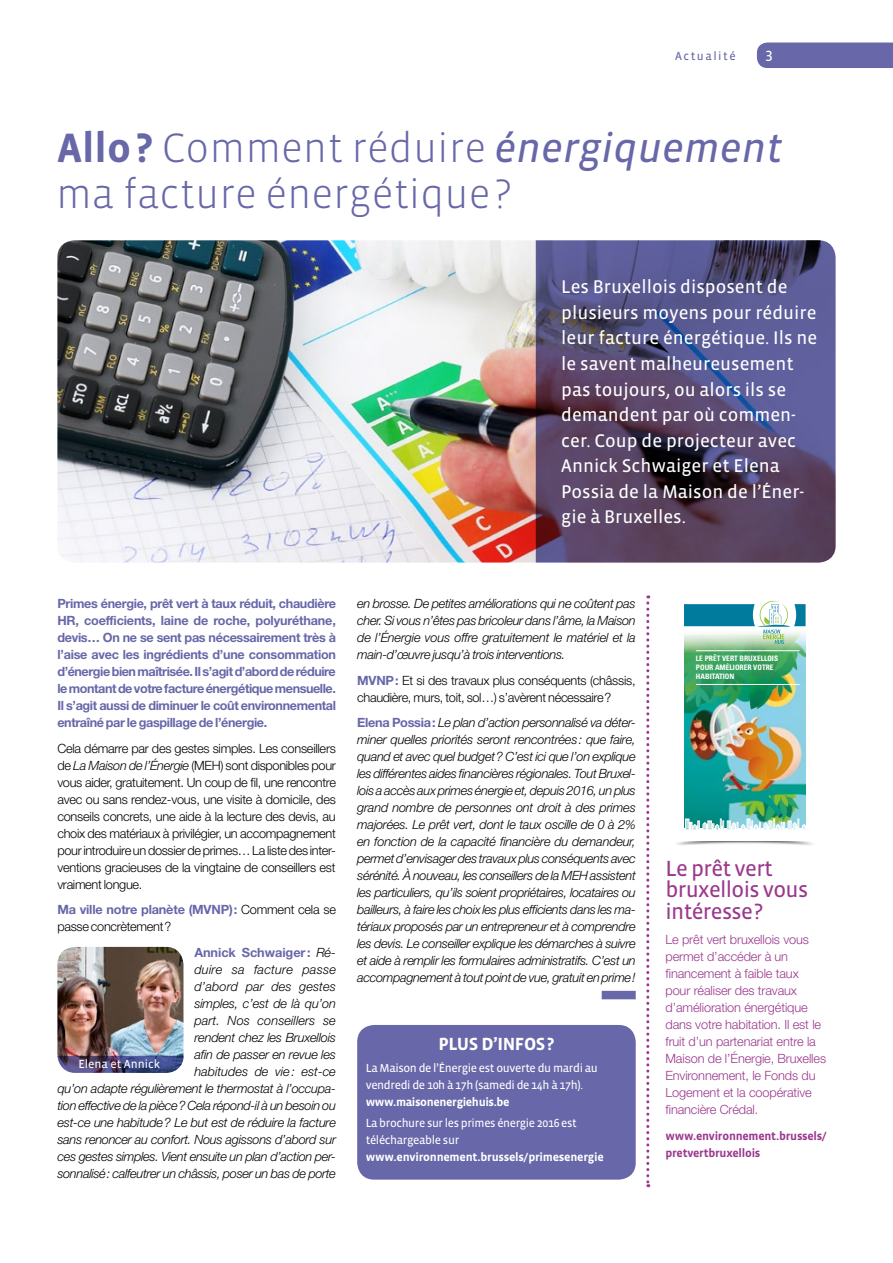
<style>
.page{position:relative;width:893px;height:1263px;background:#fff}
.page>*{position:absolute;margin:0;border:0;box-sizing:border-box;transform-origin:0 0}
.t1{font:300 42px/46.8px "Vista Sans";color:#6767a9}
.t2{font:22.5px/21.3px "Vista Sans Reg";letter-spacing:-.03em;color:#9b388d}
.t3{font:18.75px/25.5px "Vista Sans Reg";color:#fff}
.t4{font:700 18px "Vista Sans";letter-spacing:-.02em;color:#fff}
.t5{font:15px "Vista Sans Reg";color:#fff}
.t6{font:italic 300 12.75px/17px "Helvetica Neue";letter-spacing:-.02em;color:#000;text-align:justify}
.t7{font:300 12.75px/17px "Helvetica Neue";letter-spacing:-.025em;color:#000}
.t8{font:700 12.75px/17px "Helvetica Neue";letter-spacing:-.03em;color:#6767a9;text-align:justify}
.t9{font:300 12.75px/17px "Helvetica Neue";letter-spacing:-.01em;color:#9b388d}
.t10{font:12px/17px "Vista Sans Reg";letter-spacing:-.03em;color:#fff}
.t11{font:700 12px "Vista Sans";letter-spacing:-.02em;color:#fff}
.t12{font:700 12px/17px "Vista Sans";letter-spacing:-.02em;color:#9b388d}
.t13{font:12px "Vista Sans Reg";color:#fff}
.t14{font:12px "Vista Sans Reg";letter-spacing:.125em;color:#6767a9}
.t15{font:700 condensed 7.5px/9px "Univers LT Std";color:#fff}
.s1{font-weight:700}
.s2{font-family:"Vista Sans Reg";font-weight:400;font-style:italic}
.s3{font-style:italic}
.s4{font-weight:700;color:#6767a9}
.s5{font-weight:700;font-style:normal;color:#6767a9}
</style>
<div class="page">
<div style="left:757px;top:43px;width:136px;height:25px;background:#6767a9"></div>
<img style="left:57px;top:240px;width:479px;height:322px">
<svg style="left:536px;top:240px;width:300px;height:322px;background:#544870"></svg>
<svg style="left:646px;top:595px;width:3px;height:592px"></svg>
<img style="left:684px;top:644px;width:122px;height:174px">
<hr style="left:696px;top:650px;width:104px;height:1px;background:#fff">
<hr style="left:696px;top:684px;width:104px;height:1px;background:#fff">
<svg style="left:684px;top:601px;width:122px;height:43px"></svg>
<svg style="left:684px;top:818px;width:122px;height:25px"></svg>
<div style="left:357px;top:1025px;width:279px;height:154px;background:#6767a9;border-radius:17px"></div>
<div style="left:602px;top:991px;width:34px;height:8px;background:#6767a9"></div>
<img style="left:57px;top:947px;width:126px;height:126px">
<p class="t14" style="left:675px;top:50px;width:62px">Actualité</p>
<p class="t5" style="left:765px;top:46px;width:9px">3</p>
<h1 class="t1" style="left:56px;top:125px;width:728px"><span class="s1">Allo?</span> Comment réduire <span class="s2">énergiquement </span>ma facture énergétique?</h1>
<p class="t3" style="left:561px;top:275px;width:257px">Les Bruxellois disposent de plusieurs moyens pour réduire leur facture énergétique. Ils ne le savent malheureusement pas toujours, ou alors ils se demandent par où commen&shy;cer. Coup de projecteur avec<br>Annick Schwaiger et Elena<br>Possia de la Maison de l’Éner&shy;gie à Bruxelles.</p>
<p class="t8" style="left:57px;top:595px;width:280px">Primes énergie, prêt vert à taux réduit, chaudière HR, coefficients, laine de roche, polyuréthane, devis… On ne se sent pas nécessairement très à l’aise avec les ingrédients d’une consommation d’énergie bien maîtrisée. Il s’agit d’abord de réduire le montant de votre facture énergétique mensuelle.<br>Il s’agit aussi de diminuer le coût environnemental entraîné par le gaspillage de l’énergie.</p>
<p class="t7" style="left:57px;top:739px;width:280px;text-align:justify">Cela démarre par des gestes simples. Les conseillers de <span class="s3">La Maison de l’Énergie</span> (MEH) sont disponibles pour vous aider, gratuitement. Un coup de fil, une rencontre avec ou sans rendez-vous, une visite à domicile, des conseils concrets, une aide à la lecture des devis, au choix des matériaux à privilégier, un accompagnement pour introduire un dossier de primes… La liste des inter&shy;ventions gracieuses de la vingtaine de conseillers est vraiment longue.</p>
<p class="t7" style="left:57px;top:901px;width:280px"><span class="s4">Ma ville notre planète (MVNP):</span> Comment cela se passe concrètement?</p>
<p class="t6" style="left:57px;top:943px;width:280px;text-align:right"><span class="s5">Annick Schwaiger:</span> Ré-<br>duire sa facture passe<br>d’abord par des gestes<br>simples, c’est de là qu’on<br>part. Nos conseillers se<br>rendent chez les Bruxellois<br>afin de passer en revue les<br>habitudes de vie: est-ce<br>qu’on adapte régulièrement le thermostat à l’occupa&shy;tion effective de la pièce? Cela répond-il à un besoin ou est-ce une habitude? Le but est de réduire la facture sans renoncer au confort. Nous agissons d’abord sur ces gestes simples. Vient ensuite un plan d’action per&shy;sonnalisé: calfeutrer un châssis, poser un bas de porte</p>
<p class="t13" style="left:78px;top:1058px;width:83px">Elena et Annick</p>
<p class="t6" style="left:357px;top:595px;width:280px">en brosse. De petites améliorations qui ne coûtent pas cher. Si vous n’êtes pas bricoleur dans l’âme, la Maison de l’Énergie vous offre gratuitement le matériel et la main-d’œuvre jusqu’à trois interventions.</p>
<p class="t7" style="left:357px;top:671px;width:280px"><span class="s4">MVNP:</span> Et si des travaux plus conséquents (châssis, chaudière, murs, toit, sol…) s’avèrent nécessaire?</p>
<p class="t6" style="left:357px;top:714px;width:280px"><span class="s5">Elena Possia:</span> Le plan d’action personnalisé va déter&shy;miner quelles priorités seront rencontrées: que faire, quand et avec quel budget? C’est ici que l’on explique les différentes aides financières régionales. Tout Bruxel&shy;lois a accès aux primes énergie et, depuis 2016, un plus grand nombre de personnes ont droit à des primes majorées. Le prêt vert, dont le taux oscille de 0 à 2% en fonction de la capacité financière du demandeur, permet d’envisager des travaux plus conséquents avec sérénité. À nouveau, les conseillers de la MEH assistent les particuliers, qu’ils soient propriétaires, locataires ou bailleurs, à faire les choix les plus efficients dans les ma&shy;tériaux proposés par un entrepreneur et à comprendre les devis. Le conseiller explique les démarches à suivre et aide à remplir les formulaires administratifs. C’est un accompagnement à tout point de vue, gratuit en prime!</p>
<h3 class="t4" style="left:438px;top:1035px;width:118px">PLUS D’INFOS?</h3>
<p class="t10" style="left:366px;top:1059px;width:234px">La Maison de l’Énergie est ouverte du mardi au vendredi de 10h à 17h (samedi de 14h à 17h).</p>
<p class="t11" style="left:366px;top:1095px;width:145px">www.maisonenergiehuis.be</p>
<p class="t10" style="left:366px;top:1115px;width:213px">La brochure sur les primes énergie 2016 est téléchargeable sur</p>
<p class="t11" style="left:366px;top:1151px;width:240px">www.environnement.brussels/primesenergie</p>
<p class="t15" style="left:696px;top:654px;width:84px">LE PRÊT VERT BRUXELLOIS<br>POUR AMÉLIORER VOTRE<br>HABITATION</p>
<h2 class="t2" style="left:665px;top:858px;width:144px">Le prêt vert bruxellois vous intéresse?</h2>
<p class="t9" style="left:665px;top:931px;width:162px">Le prêt vert bruxellois vous permet d’accéder à un financement à faible taux pour réaliser des travaux d’amélioration énergétique dans votre habitation. Il est le fruit d’un partenariat entre la<br>Maison de l’Énergie, Bruxelles<br>Environnement, le Fonds du<br>Logement et la coopérative financière Crédal.</p>
<p class="t12" style="left:665px;top:1127px;width:163px">www.environnement.brussels/ pretvertbruxellois</p>
</div>
